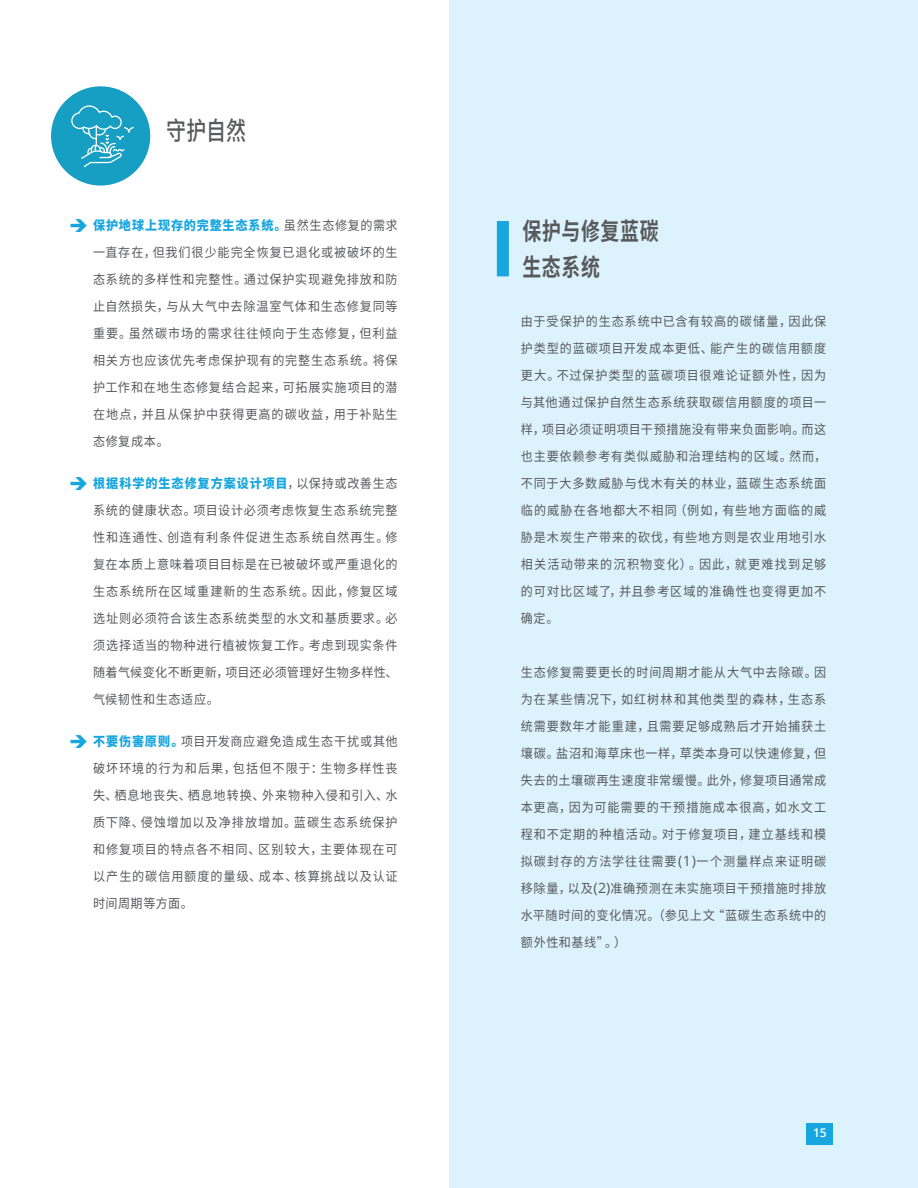
<style>
.page{position:relative;width:918px;height:1188px;background:#fff}
.page>*{position:absolute;margin:0;border:0;box-sizing:border-box;transform-origin:0 0}
.t1{font:500 25.65px "Noto Sans CJ Ksc";color:#58595b;scale:.78 1}
.t2{font:700 24.3px/36px "Noto Sans CJ Ksc";letter-spacing:.04em;color:#58595b;scale:.78 1}
.t3{font:700 16.65px "Noto Sans CJ Ksc";color:#58595b;scale:.78 1}
.t4{font:12.9px/27px "Noto Sans CJ Ksc";letter-spacing:.065em;color:#58595b;text-align:justify;scale:.94 1}
.t5{font:600 12px "Open Sans";color:#fff}
.s1{font-weight:900;color:#18a6de}
.s2{font-family:"Open Sans";font-size:14.25px}
</style>
<div class="page">
<div style="left:449px;top:0;width:469px;height:1188px;background:#dcf3fd"></div>
<svg style="left:51px;top:86px;width:100px;height:100px"></svg>
<div style="left:497px;top:221px;width:12px;height:55px;background:#18a6de"></div>
<div style="left:806px;top:1123px;width:27px;height:22px;background:#18a6de"></div>
<h1 class="t1" style="left:166px;top:116px;width:104px">守护自然</h1>
<p class="t3" style="left:158px;top:127px;width:69px">守护自然</p>
<p class="t4" style="left:93px;top:212px;width:326px"><span class="s1">保护地球上现存的完整生态系统。</span>虽然生态修复的需求一直存在，但我们很少能完全恢复已退化或被破坏的生态系统的多样性和完整性。通过保护实现避免排放和防止自然损失，与从大气中去除温室气体和生态修复同等重要。虽然碳市场的需求往往倾向于生态修复，但利益相关方也应该优先考虑保护现有的完整生态系统。将保护工作和在地生态修复结合起来，可拓展实施项目的潜在地点，并且从保护中获得更高的碳收益，用于补贴生态修复成本。</p>
<p class="t4" style="left:93px;top:470px;width:326px"><span class="s1">根据科学的生态修复方案设计项目</span>，以保持或改善生态系统的健康状态。项目设计必须考虑恢复生态系统完整性和连通性、创造有利条件促进生态系统自然再生。修复在本质上意味着项目目标是在已被破坏或严重退化的生态系统所在区域重建新的生态系统。因此，修复区域选址则必须符合该生态系统类型的水文和基质要求。必须选择适当的物种进行植被恢复工作。考虑到现实条件随着气候变化不断更新，项目还必须管理好生物多样性、气候韧性和生态适应。</p>
<p class="t4" style="left:93px;top:728px;width:326px"><span class="s1">不要伤害原则。</span>项目开发商应避免造成生态干扰或其他破坏环境的行为和后果，包括但不限于：生物多样性丧失、栖息地丧失、栖息地转换、外来物种入侵和引入、水质下降、侵蚀增加以及净排放增加。蓝碳生态系统保护和修复项目的特点各不相同、区别较大，主要体现在可以产生的碳信用额度的量级、成本、核算挑战以及认证时间周期等方面。</p>
<h2 class="t2" style="left:522px;top:214px;width:176px">保护与修复蓝碳生态系统</h2>
<p class="t4" style="left:521px;top:308px;width:326px">由于受保护的生态系统中已含有较高的碳储量，因此保护类型的蓝碳项目开发成本更低、能产生的碳信用额度更大。不过保护类型的蓝碳项目很难论证额外性，因为与其他通过保护自然生态系统获取碳信用额度的项目一样，项目必须证明项目干预措施没有带来负面影响。而这也主要依赖参考有类似威胁和治理结构的区域。然而，不同于大多数威胁与伐木有关的林业，蓝碳生态系统面临的威胁在各地都大不相同（例如，有些地方面临的威胁是木炭生产带来的砍伐，有些地方则是农业用地引水相关活动带来的沉积物变化）。因此，就更难找到足够的可对比区域了，并且参考区域的准确性也变得更加不确定。</p>
<p class="t4" style="left:521px;top:659px;width:326px">生态修复需要更长的时间周期才能从大气中去除碳。因为在某些情况下，如红树林和其他类型的森林，生态系统需要数年才能重建，且需要足够成熟后才开始捕获土壤碳。盐沼和海草床也一样，草类本身可以快速修复，但失去的土壤碳再生速度非常缓慢。此外，修复项目通常成本更高，因为可能需要的干预措施成本很高，如水文工程和不定期的种植活动。对于修复项目，建立基线和模拟碳封存的方法学往往需要<span class="s2">(1)</span>一个测量样点来证明碳移除量，以及<span class="s2">(2)</span>准确预测在未实施项目干预措施时排放水平随时间的变化情况。（参见上文“蓝碳生态系统中的额外性和基线”。）</p>
<p class="t5" style="left:813px;top:1126px;width:15px">15</p>
</div>
